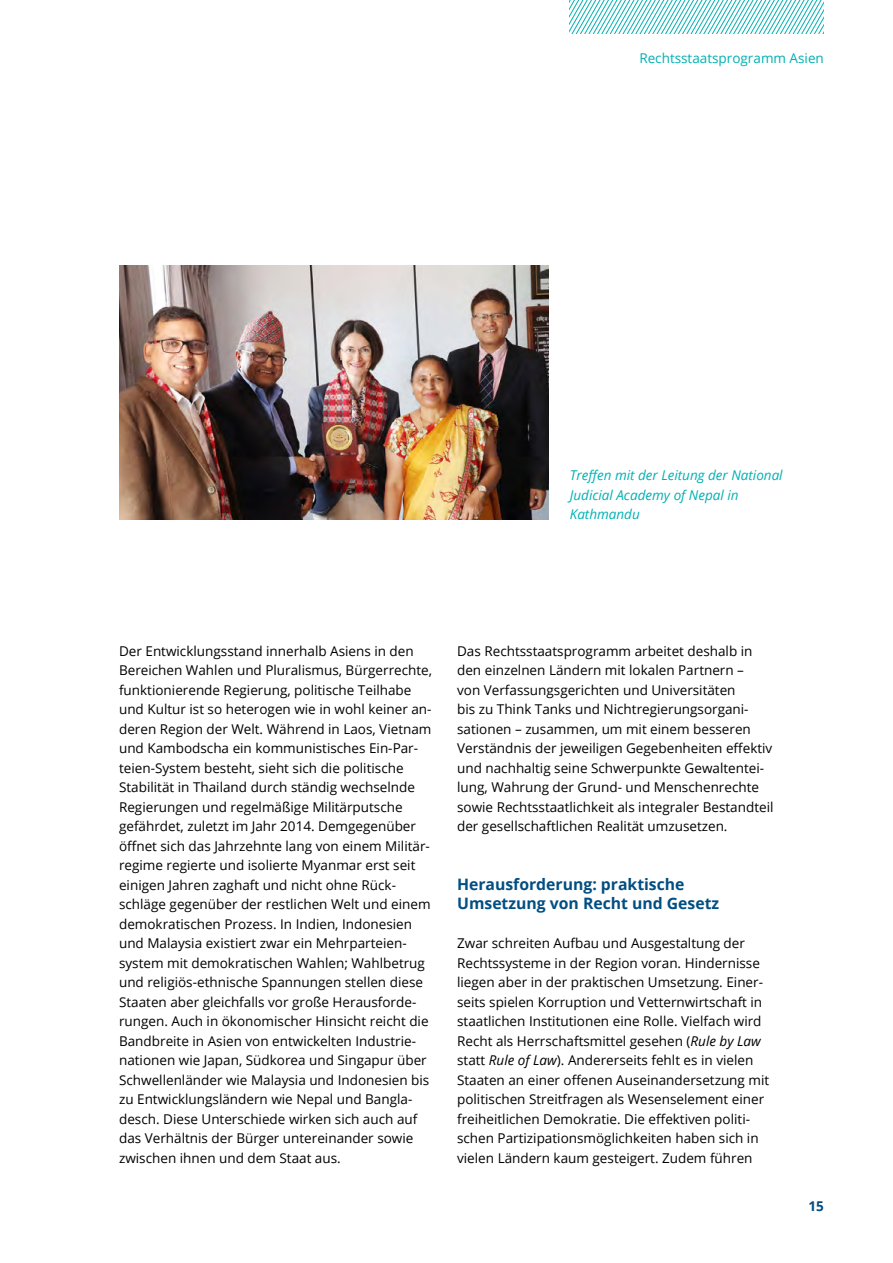
<style>
.page{position:relative;width:893px;height:1263px;background:#fff}
.page>*{position:absolute;margin:0;border:0;box-sizing:border-box;transform-origin:0 0}
.t1{font:700 15.75px/19.5px "Open Sans";color:#004e82}
.Fließtext{font:13.5px/19.5px "Open Sans";color:#000}
.Bildunterschrift{font:italic 13.5px/19.5px "Open Sans";color:#00b1b3}
.Registratur_rechts{font:13.5px "Open Sans";color:#00b1b3}
.t2{font:700 13.5px "Open Sans";color:#004e82}
.s1{font-style:italic}
</style>
<div class="page">
<svg style="left:570px;top:0;width:253px;height:34px"></svg>
<img style="left:119px;top:266px;width:430px;height:253px">
<p class="Registratur_rechts" style="left:639px;top:49px;width:186px">Rechtsstaatsprogramm Asien</p>
<p class="Bildunterschrift" style="left:570px;top:465px;width:214px">Treffen mit der Leitung der National<br>Judicial Academy of Nepal in<br>Kathmandu</p>
<p class="Fließtext" style="left:119px;top:641px;width:315px">Der Entwicklungsstand innerhalb Asiens in den Bereichen Wahlen und Pluralismus, Bürgerrechte, funktionierende Regierung, politische Teilhabe und Kultur ist so heterogen wie in wohl keiner an&shy;deren Region der Welt. Während in Laos, Vietnam und Kambodscha ein kommunistisches Ein-Par&shy;teien-System besteht, sieht sich die politische Stabilität in Thailand durch ständig wechselnde Regierungen und regelmäßige Militärputsche gefährdet, zuletzt im Jahr 2014. Demgegenüber öffnet sich das Jahrzehnte lang von einem Militär&shy;regime regierte und isolierte Myanmar erst seit einigen Jahren zaghaft und nicht ohne Rück&shy;schläge gegenüber der restlichen Welt und einem demokratischen Prozess. In Indien, Indonesien und Malaysia existiert zwar ein Mehrparteien&shy;system mit demokratischen Wahlen; Wahlbetrug und religiös-ethnische Spannungen stellen diese Staaten aber gleichfalls vor große Herausforde&shy;rungen. Auch in ökonomischer Hinsicht reicht die Bandbreite in Asien von entwickelten Industrie&shy;nationen wie Japan, Südkorea und Singapur über Schwellenländer wie Malaysia und Indonesien bis zu Entwicklungsländern wie Nepal und Bangla&shy;desch. Diese Unterschiede wirken sich auch auf das Verhältnis der Bürger untereinander sowie zwischen ihnen und dem Staat aus.</p>
<p class="Fließtext" style="left:457px;top:641px;width:318px">Das Rechtsstaatsprogramm arbeitet deshalb in den einzelnen Ländern mit lokalen Partnern –<br>von Verfassungsgerichten und Universitäten<br>bis zu Think Tanks und Nichtregierungsorgani&shy;sationen – zusammen, um mit einem besseren Verständnis der jeweiligen Gegebenheiten effektiv und nachhaltig seine Schwerpunkte Gewaltentei&shy;lung, Wahrung der Grund- und Menschenrechte sowie Rechtsstaatlichkeit als integraler Bestandteil der gesellschaftlichen Realität umzusetzen.</p>
<h2 class="t1" style="left:457px;top:874px;width:264px">Herausforderung: praktische<br>Umsetzung von Recht und Gesetz</h2>
<p class="Fließtext" style="left:457px;top:933px;width:314px">Zwar schreiten Aufbau und Ausgestaltung der Rechtssysteme in der Region voran. Hindernisse liegen aber in der praktischen Umsetzung. Einer&shy;seits spielen Korruption und Vetternwirtschaft in staatlichen Institutionen eine Rolle. Vielfach wird Recht als Herrschaftsmittel gesehen (<span class="s1">Rule by Law </span>statt <span class="s1">Rule of Law</span>). Andererseits fehlt es in vielen Staaten an einer offenen Auseinandersetzung mit politischen Streitfragen als Wesenselement einer freiheitlichen Demokratie. Die effektiven politi&shy;schen Partizipationsmöglichkeiten haben sich in vielen Ländern kaum gesteigert. Zudem führen</p>
<p class="t2" style="left:808px;top:1196px;width:17px">15</p>
</div>
